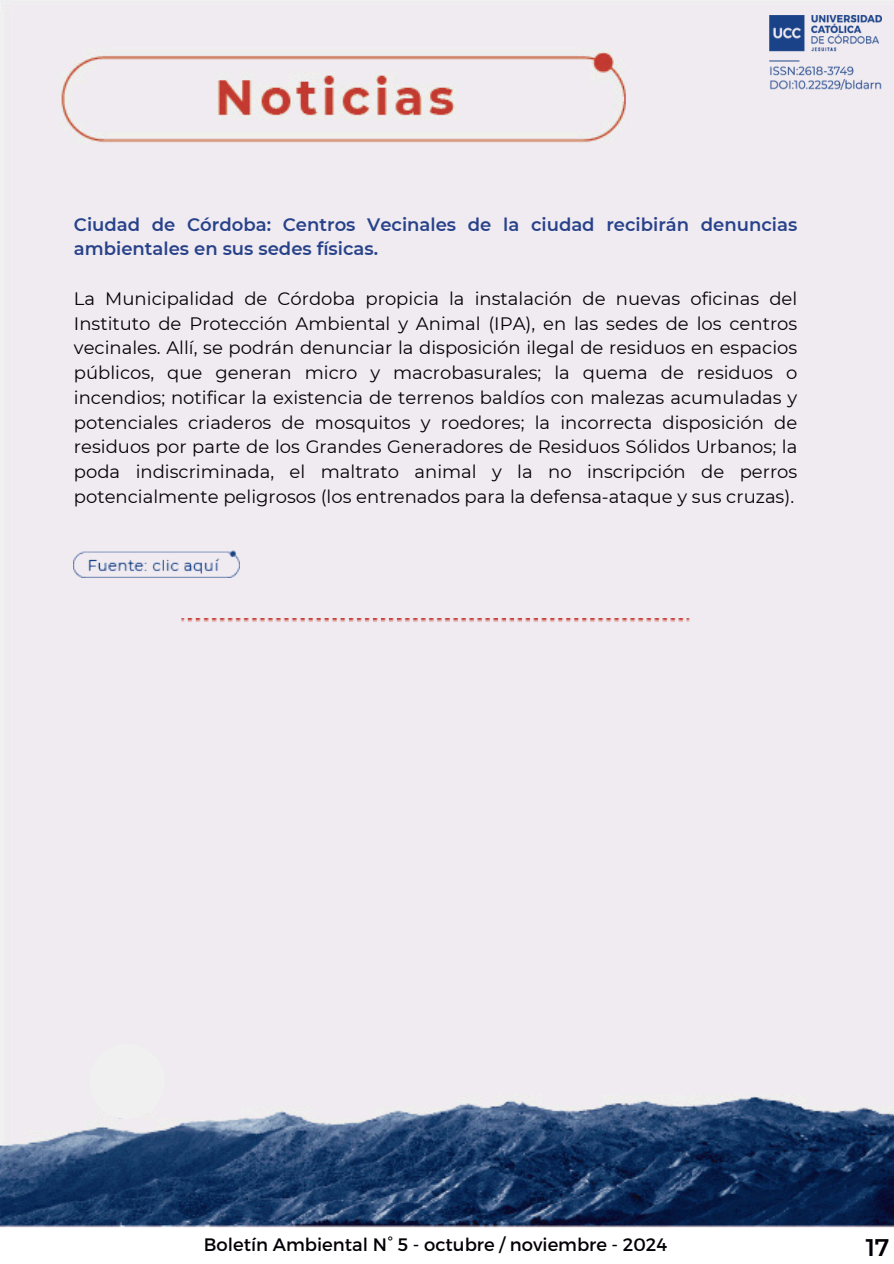
<style>
.page{position:relative;width:894px;height:1264px;background:#fff}
.page>*{position:absolute;margin:0;border:0;box-sizing:border-box;transform-origin:0 0}
.t1{font:600 24px "Montserrat";color:#040006}
.t2{font:18px/24.8px "Montserrat";color:#040006;text-align:justify}
.t3{font:600 18px/24.8px "Montserrat";color:#28428a}
</style>
<div class="page">
<img style="left:0;top:0;width:893px;height:1228px">
<img style="left:74px;top:550px;width:165px;height:27px">
<img style="left:181px;top:618px;width:508px;height:3px">
<div style="left:89px;top:1043px;width:76px;height:76px;background:#f0f0f0;border-radius:50%"></div>
<img style="left:769px;top:16px;width:112px;height:73px">
<p class="t3" style="left:74px;top:212px;width:724px">Ciudad de Córdoba: Centros Vecinales de la ciudad recibirán denuncias ambientales en sus sedes físicas.</p>
<h1 class="t2" style="left:74px;top:286px;width:724px">La Municipalidad de Córdoba propicia la instalación de nuevas oficinas del Instituto de Protección Ambiental y Animal (IPA), en las sedes de los centros vecinales. Allí, se podrán denunciar la disposición ilegal de residuos en espacios públicos, que generan micro y macrobasurales; la quema de residuos o incendios; notificar la existencia de terrenos baldíos con malezas acumuladas y potenciales criaderos de mosquitos y roedores; la incorrecta disposición de residuos por parte de los Grandes Generadores de Residuos Sólidos Urbanos; la poda indiscriminada, el maltrato animal y la no inscripción de perros potencialmente peligrosos (los entrenados para la defensa-ataque y sus cruzas).</h1>
<p class="t2" style="left:204px;top:1231px;width:465px">Boletín Ambiental N° 5 - octubre / noviembre - 2024</p>
<p class="t1" style="left:865px;top:1232px;width:25px">17</p>
</div>
